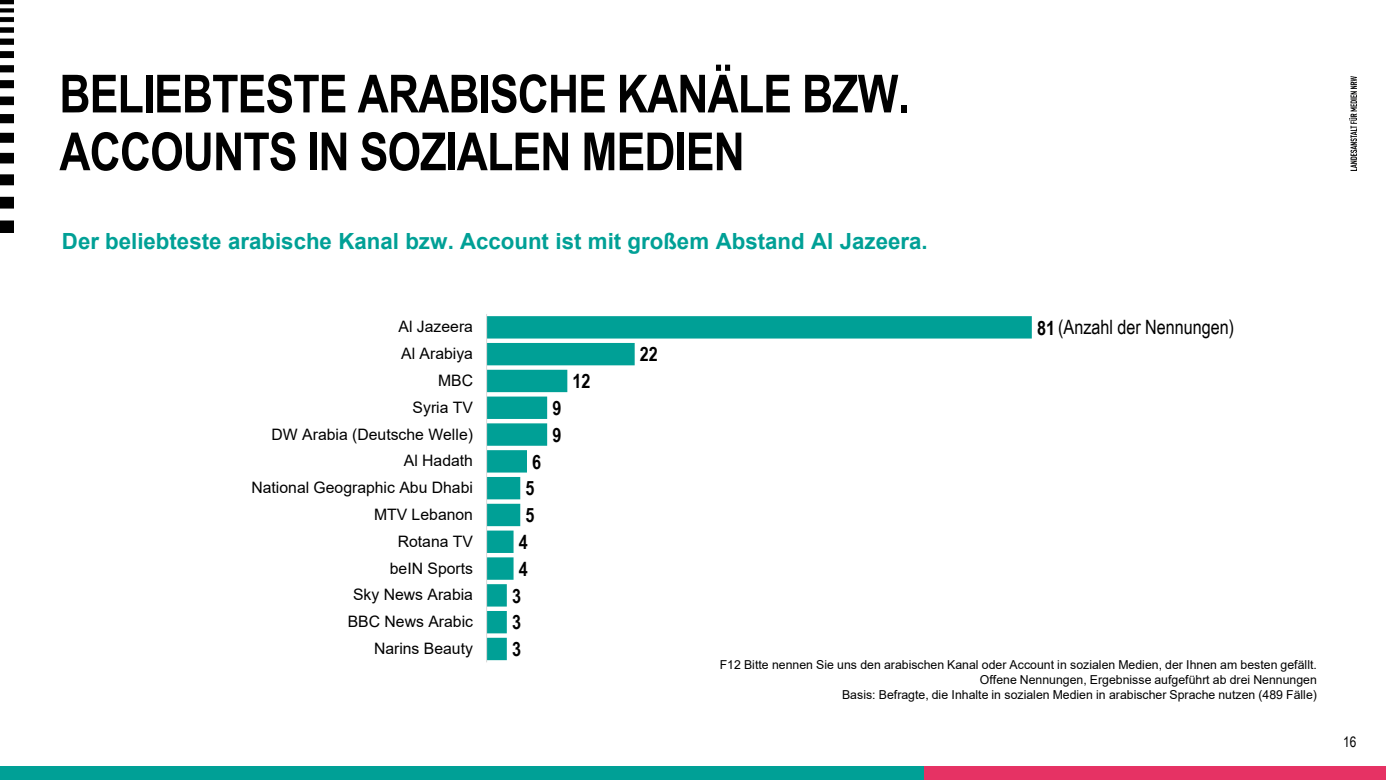
<style>
.page{position:relative;width:1386px;height:780px;background:#fff}
.page>*{position:absolute;margin:0;border:0;box-sizing:border-box;transform-origin:0 0}
.t1{font:700 52.5px/57.8px "Arial Narrow";letter-spacing:-.015em;color:#000}
.t2{font:700 22.22px "Arial";color:#00a096}
.t3{font:19.78px "Arial Narrow";color:#000}
.t4{font:700 19.78px "Arial Narrow";color:#000}
.t5{font:15.75px "Arial";color:#000}
.t6{font:14.53px "Arial Narrow";color:#000}
.t7{font:12.25px/14.7px "Arial";color:#000;text-align:right}
.s1{font-weight:700}
</style>
<div class="page">
<div style="left:0;top:766px;width:924px;height:13px;background:#00a096"></div>
<div style="left:924px;top:766px;width:461px;height:13px;background:#e63264"></div>
<img style="left:0;top:0;width:14px;height:232px">
<img style="left:1349px;top:76px;width:7px;height:95px">
<svg style="left:487px;top:316px;width:544px;height:344px"></svg>
<hr style="left:486px;top:314px;width:1px;height:348px;background:#d9d9d9">
<p class="t1" style="left:59px;top:62px;width:851px">BELIEBTESTE ARABISCHE KANÄLE BZW.<br>ACCOUNTS IN SOZIALEN MEDIEN</p>
<p class="t2" style="left:62px;top:225px;width:867px">Der beliebteste arabische Kanal bzw. Account ist mit großem Abstand Al Jazeera.</p>
<p class="t5" style="left:398px;top:316px;width:76px">Al Jazeera</p>
<p class="t5" style="left:401px;top:342px;width:73px">Al Arabiya</p>
<p class="t5" style="left:438px;top:369px;width:36px">MBC</p>
<p class="t5" style="left:412px;top:396px;width:62px">Syria TV</p>
<p class="t5" style="left:271px;top:423px;width:203px">DW Arabia (Deutsche Welle)</p>
<p class="t5" style="left:404px;top:450px;width:71px">Al Hadath</p>
<p class="t5" style="left:251px;top:476px;width:223px">National Geographic Abu Dhabi</p>
<p class="t5" style="left:374px;top:503px;width:100px">MTV Lebanon</p>
<p class="t5" style="left:397px;top:530px;width:77px">Rotana TV</p>
<p class="t5" style="left:390px;top:557px;width:85px">beIN Sports</p>
<p class="t5" style="left:353px;top:583px;width:121px">Sky News Arabia</p>
<p class="t5" style="left:348px;top:610px;width:127px">BBC News Arabic</p>
<p class="t5" style="left:374px;top:637px;width:100px">Narins Beauty</p>
<p class="t4" style="left:532px;top:446px;width:11px">6</p>
<p class="t4" style="left:525px;top:473px;width:11px">5</p>
<p class="t4" style="left:525px;top:500px;width:11px">5</p>
<p class="t4" style="left:518px;top:526px;width:11px">4</p>
<p class="t4" style="left:518px;top:553px;width:11px">4</p>
<p class="t4" style="left:512px;top:580px;width:11px">3</p>
<p class="t4" style="left:512px;top:607px;width:11px">3</p>
<p class="t4" style="left:512px;top:633px;width:11px">3</p>
<p class="t4" style="left:552px;top:393px;width:11px">9</p>
<p class="t4" style="left:552px;top:419px;width:11px">9</p>
<p class="t4" style="left:572px;top:366px;width:20px">12</p>
<p class="t4" style="left:640px;top:339px;width:20px">22</p>
<p class="t3" style="left:1036px;top:312px;width:199px"><span class="s1">81</span> (Anzahl der Nennungen)</p>
<p class="t7" style="left:719px;top:657px;width:598px">F12 Bitte nennen Sie uns den arabischen Kanal oder Account in sozialen Medien, der Ihnen am besten gefällt.<br>Offene Nennungen, Ergebnisse aufgeführt ab drei Nennungen<br>Basis: Befragte, die Inhalte in sozialen Medien in arabischer Sprache nutzen (489 Fälle)</p>
<p class="t6" style="left:1342px;top:730px;width:15px">16</p>
</div>
